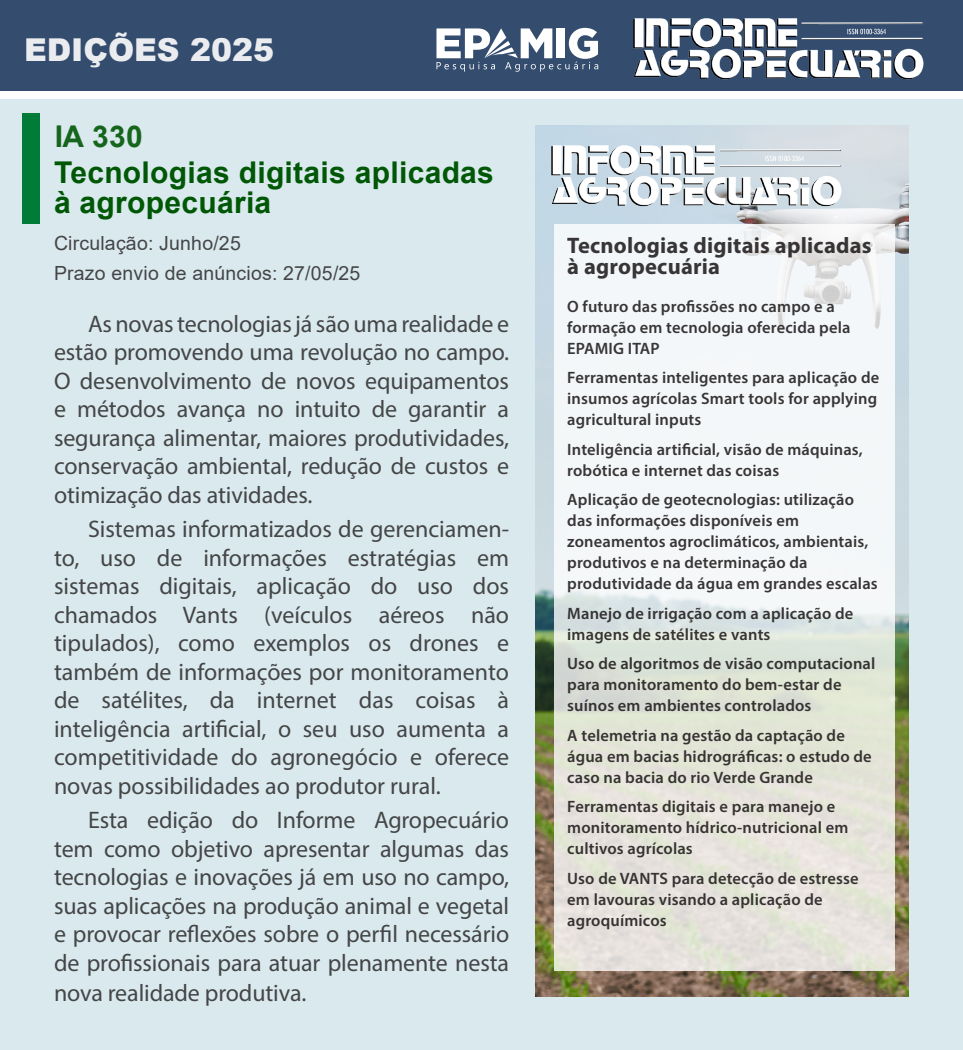
<style>
.page{position:relative;width:963px;height:1050px;background:#fff}
.page>*{position:absolute;margin:0;border:0;box-sizing:border-box;transform-origin:0 0}
.t1{font:900 31.5px "Arial";color:#fff}
.t2{font:700 30px/30px "Arial";letter-spacing:.01em;color:#005705}
.t3{font:24px/28.5px "Myriad Pro";letter-spacing:-.005em;color:#333;text-align:justify}
.t4{font:700 22.5px/21px "Myriad Pro";letter-spacing:.01em;color:#231f20}
.t5{font:19.5px/30px "Arial";letter-spacing:.01em;color:#333}
.t6{font:600 16.5px/21px "Myriad Pro";letter-spacing:.01em;color:#231f20}
</style>
<div class="page">
<div style="left:0;top:99px;width:963px;height:951px;background:#dae9ee"></div>
<div style="left:0;top:0;width:963px;height:91px;background:#344d6e"></div>
<div style="left:22px;top:113px;width:17px;height:111px;background:#007b38"></div>
<img style="left:633px;top:18px;width:291px;height:62px">
<svg style="left:436px;top:28px;width:162px;height:44px"></svg>
<img style="left:535px;top:125px;width:374px;height:872px">
<img style="left:541px;top:139px;width:312px;height:74px">
<svg style="left:554px;top:224px;width:340px;height:747px"></svg>
<h1 class="t1" style="left:24px;top:27px;width:252px">EDIÇÕES 2025</h1>
<p class="t2" style="left:54px;top:122px;width:90px">IA 330</p>
<p class="t2" style="left:54px;top:158px;width:441px">Tecnologias digitais aplicadas à agropecuária</p>
<p class="t5" style="left:54px;top:228px;width:308px">Circulação: Junho/25<br>Prazo envio de anúncios: 27/05/25</p>
<p class="t3" style="left:54px;top:309px;width:457px;text-indent:34px">As novas tecnologias já são uma realidade e estão promovendo uma revolução no campo.<br>O desenvolvimento de novos equipamentos e métodos avança no intuito de garantir a segurança alimentar, maiores produtividades, conservação ambiental, redução de custos e otimização das atividades.</p>
<p class="t3" style="left:54px;top:515px;width:457px;text-indent:34px">Sistemas informatizados de gerenciamen&shy;to, uso de informações estratégias em sistemas digitais, aplicação do uso dos chamados Vants (veículos aéreos não tipulados), como exemplos os drones e também de informações por monitoramento de satélites, da internet das coisas à inteligência artificial, o seu uso aumenta a competitividade do agronegócio e oferece novas possibilidades ao produtor rural.</p>
<p class="t3" style="left:54px;top:806px;width:457px;text-indent:34px">Esta edição do Informe Agropecuário tem como objetivo apresentar algumas das tecnologias e inovações já em uso no campo, suas aplicações na produção animal e vegetal e provocar reflexões sobre o perfil necessário de profissionais para atuar plenamente nesta nova realidade produtiva.</p>
<p class="t4" style="left:567px;top:234px;width:306px">Tecnologias digitais aplicadas à agropecuária</p>
<p class="t6" style="left:567px;top:295px;width:285px">O futuro das profissões no campo e a formação em tecnologia oferecida pela<br>EPAMIG ITAP</p>
<p class="t6" style="left:567px;top:367px;width:313px">Ferramentas inteligentes para aplicação de insumos agrícolas Smart tools for applying agricultural inputs</p>
<p class="t6" style="left:567px;top:438px;width:297px">Inteligência artificial, visão de máquinas, robótica e internet das coisas</p>
<p class="t6" style="left:567px;top:489px;width:312px">Aplicação de geotecnologias: utilização das informações disponíveis em zoneamentos agroclimáticos, ambientais, produtivos e na determinação da produtividade da água em grandes escalas</p>
<p class="t6" style="left:567px;top:602px;width:288px">Manejo de irrigação com a aplicação de imagens de satélites e vants</p>
<p class="t6" style="left:567px;top:653px;width:310px">Uso de algoritmos de visão computacional para monitoramento do bem-estar de suínos em ambientes controlados</p>
<p class="t6" style="left:567px;top:724px;width:306px">A telemetria na gestão da captação de água em bacias hidrográficas: o estudo de caso na bacia do rio Verde Grande</p>
<p class="t6" style="left:567px;top:796px;width:283px">Ferramentas digitais e para manejo e monitoramento hídrico-nutricional em cultivos agrícolas</p>
<p class="t6" style="left:567px;top:867px;width:293px">Uso de VANTS para detecção de estresse em lavouras visando a aplicação de agroquímicos</p>
</div>
